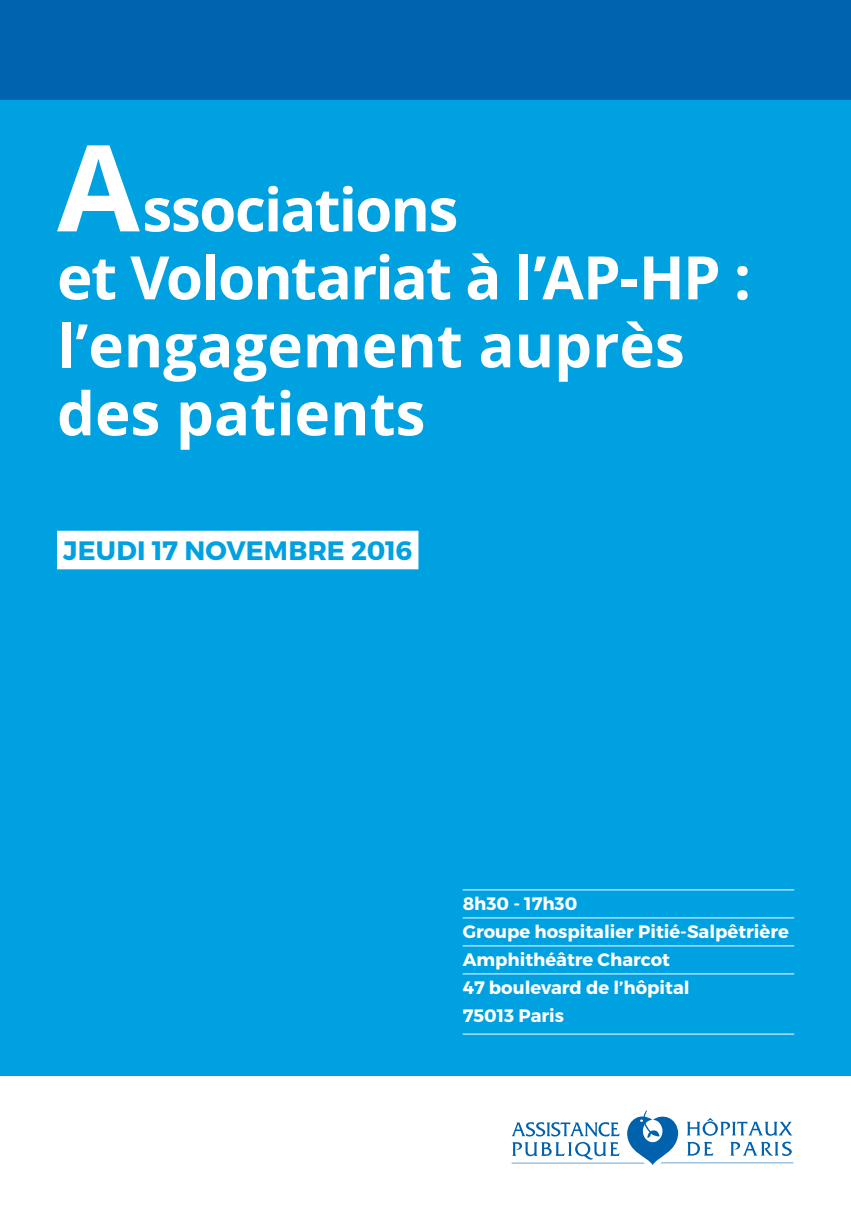
<style>
.page{position:relative;width:851px;height:1219px;background:#fff}
.page>*{position:absolute;margin:0;border:0;box-sizing:border-box;transform-origin:0 0}
.t1{font:700 60px/68px "Open Sans";letter-spacing:-.005em;color:#fff}
.t2{font:700 26.6px "Montserrat";letter-spacing:.005em;color:#00a1e0}
.t3{font:700 18px/28px "Montserrat";color:#fff}
.s1{font-size:120px}
</style>
<div class="page">
<svg style="left:511px;top:1110px;width:282px;height:55px"></svg>
<div style="left:0;top:0;width:850px;height:100px;background:#0063af"></div>
<div style="left:0;top:100px;width:850px;height:976px;background:#00a1e0"></div>
<div style="left:57px;top:531px;width:361px;height:38px;background:#fff"></div>
<hr style="left:462px;top:889px;width:332px;height:1px;background:#fff">
<hr style="left:462px;top:917px;width:332px;height:1px;background:#fff">
<hr style="left:462px;top:945px;width:332px;height:1px;background:#fff">
<hr style="left:462px;top:973px;width:332px;height:1px;background:#fff">
<hr style="left:462px;top:1034px;width:332px;height:1px;background:#fff">
<h1 class="t1" style="left:57px;top:174px;width:695px"><span class="s1">A</span>ssociations<br>et Volontariat à l’AP-HP : l’engagement auprès des patients</h1>
<h2 class="t2" style="left:63px;top:534px;width:350px">JEUDI 17 NOVEMBRE 2016</h2>
<p class="t3" style="left:462px;top:890px;width:327px">8h30 - 17h30<br>Groupe hospitalier Pitié-Salpêtrière<br>Amphithéâtre Charcot<br>47 boulevard de l’hôpital<br>75013 Paris</p>
</div>
